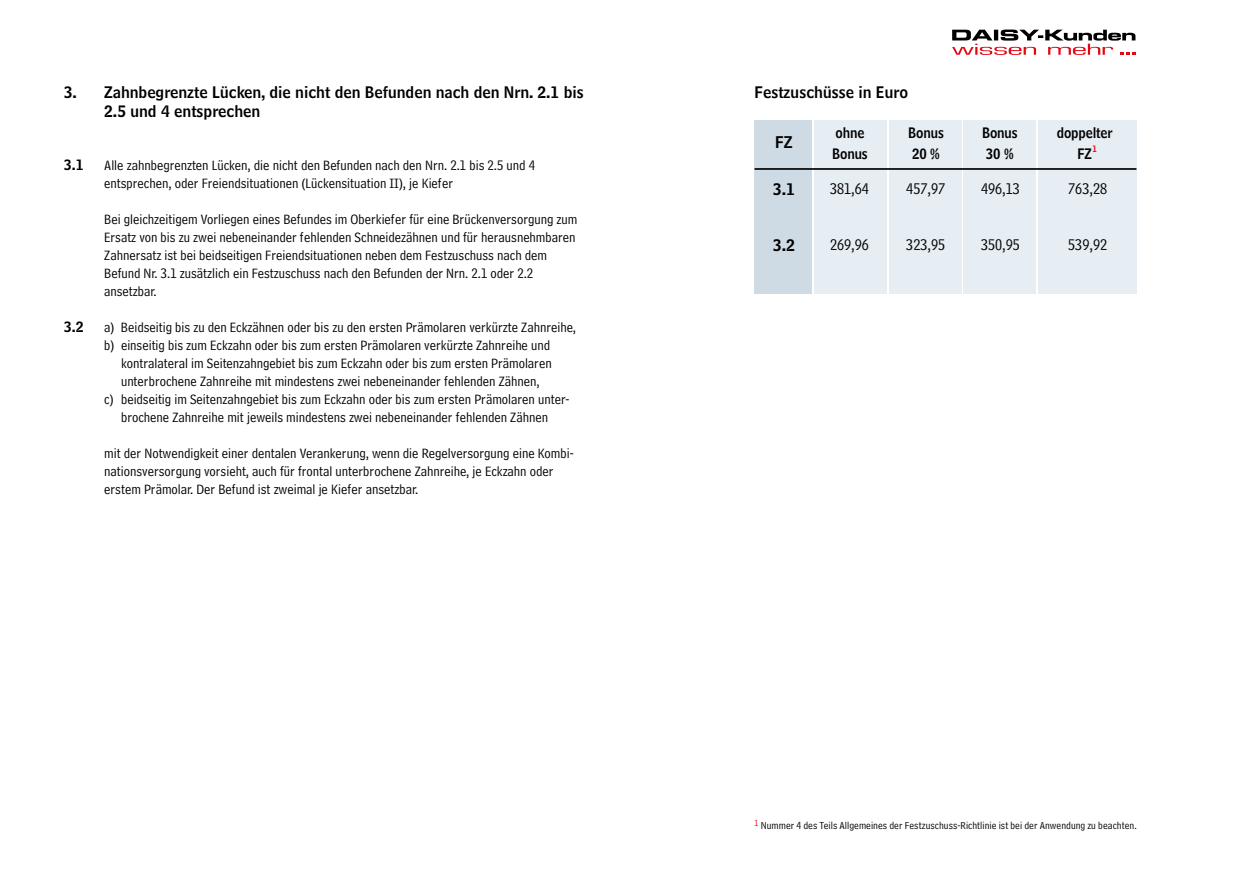
<style>
.page{position:relative;width:1259px;height:893px;background:#fff}
.page>*{position:absolute;margin:0;border:0;box-sizing:border-box;transform-origin:0 0}
.t1{font:15.9px "Bell Centennial Address";color:#000}
.t2{font:15.9px "Bell Centennial Name And Number";color:#000}
.t3{font:15.75px/18.9px "Bell Centennial Name And Number";color:#000}
.t4{font:14.25px/18px "Bell Centennial Address";color:#000}
.t5{font:14.25px/20.1px "Bell Centennial Name And Number";letter-spacing:-.01em;color:#000;scale:.93 1}
.t6{font:14.25px "Bell Centennial Name And Number";letter-spacing:-.01em;color:#000}
.t7{font:10.65px "Bell Centennial Address";letter-spacing:.005em;color:#000}
.t8{font:9.15px "Bell Centennial Address";color:#e30613}
.t9{font:8.85px "Bell Centennial Name And Number";color:#e30613;scale:.93 1}
</style>
<div class="page">
<svg style="left:952px;top:30px;width:183px;height:25px"></svg>
<div style="left:754px;top:121px;width:57px;height:173px;background:#cedbe5"></div>
<div style="left:814px;top:121px;width:72px;height:173px;background:#e6edf3"></div>
<div style="left:889px;top:121px;width:72px;height:173px;background:#e6edf3"></div>
<div style="left:963px;top:121px;width:73px;height:173px;background:#e6edf3"></div>
<div style="left:1038px;top:121px;width:98px;height:173px;background:#e6edf3"></div>
<hr style="left:754px;top:168px;width:382px;height:2px;background:#000">
<p class="t3" style="left:104px;top:82px;width:481px;text-indent:-40px">3. Zahnbegrenzte Lücken, die nicht den Befunden nach den Nrn. 2.1 bis<br>2.5 und 4 entsprechen</p>
<p class="t3" style="left:754px;top:82px;width:155px">Festzuschüsse in Euro</p>
<p class="t2" style="left:775px;top:132px;width:19px">FZ</p>
<p class="t2" style="left:773px;top:179px;width:24px">3.1</p>
<p class="t5" style="left:832px;top:123px;width:40px">ohne<br>Bonus</p>
<p class="t1" style="left:830px;top:180px;width:40px">381,64</p>
<p class="t5" style="left:908px;top:123px;width:40px">Bonus<br>20 %</p>
<p class="t5" style="left:982px;top:123px;width:40px">Bonus<br>30 %</p>
<p class="t5" style="left:1056px;top:123px;width:61px;text-align:center">doppelter<br>FZ</p>
<p class="t9" style="left:1092px;top:143px;width:6px">1</p>
<p class="t6" style="left:64px;top:156px;width:21px">3.1</p>
<p class="t4" style="left:104px;top:157px;width:432px">Alle zahnbegrenzten Lücken, die nicht den Befunden nach den Nrn. 2.1 bis 2.5 und 4 entsprechen, oder Freiendsituationen (Lückensituation II), je Kiefer</p>
<p class="t4" style="left:104px;top:211px;width:475px">Bei gleichzeitigem Vorliegen eines Befundes im Oberkiefer für eine Brückenversorgung zum Ersatz von bis zu zwei nebeneinander fehlenden Schneidezähnen und für herausnehmbaren Zahnersatz ist bei beidseitigen Freiendsituationen neben dem Festzuschuss nach dem Befund Nr. 3.1 zusätzlich ein Festzuschuss nach den Befunden der Nrn. 2.1 oder 2.2 ansetzbar.</p>
<p class="t6" style="left:64px;top:318px;width:21px">3.2</p>
<p class="t4" style="left:104px;top:318px;width:473px">a) Beidseitig bis zu den Eckzähnen oder bis zu den ersten Prämolaren verkürzte Zahnreihe,</p>
<p class="t4" style="left:104px;top:336px;width:447px">b) einseitig bis zum Eckzahn oder bis zum ersten Prämolaren verkürzte Zahnreihe und</p>
<p class="t4" style="left:121px;top:354px;width:432px">kontralateral im Seitenzahngebiet bis zum Eckzahn oder bis zum ersten Prämolaren</p>
<p class="t4" style="left:121px;top:372px;width:420px">unterbrochene Zahnreihe mit mindestens zwei nebeneinander fehlenden Zähnen,</p>
<p class="t4" style="left:104px;top:390px;width:467px">c) beidseitig im Seitenzahngebiet bis zum Eckzahn oder bis zum ersten Prämolaren unter-</p>
<p class="t4" style="left:121px;top:408px;width:428px">brochene Zahnreihe mit jeweils mindestens zwei nebeneinander fehlenden Zähnen</p>
<p class="t4" style="left:104px;top:444px;width:471px">mit der Notwendigkeit einer dentalen Verankerung, wenn die Regelversorgung eine Kombi&shy;nationsversorgung vorsieht, auch für frontal unterbrochene Zahnreihe, je Eckzahn oder erstem Prämolar. Der Befund ist zweimal je Kiefer ansetzbar.</p>
<p class="t1" style="left:906px;top:180px;width:40px">457,97</p>
<p class="t1" style="left:981px;top:180px;width:40px">496,13</p>
<p class="t1" style="left:1068px;top:180px;width:40px">763,28</p>
<p class="t2" style="left:773px;top:235px;width:24px">3.2</p>
<p class="t1" style="left:830px;top:235px;width:40px">269,96</p>
<p class="t1" style="left:906px;top:235px;width:40px">323,95</p>
<p class="t1" style="left:981px;top:235px;width:40px">350,95</p>
<p class="t1" style="left:1068px;top:235px;width:40px">539,92</p>
<p class="t8" style="left:754px;top:818px;width:6px">1</p>
<p class="t7" style="left:761px;top:819px;width:377px">Nummer 4 des Teils Allgemeines der Festzuschuss-Richtlinie ist bei der Anwendung zu beachten.</p>
</div>
